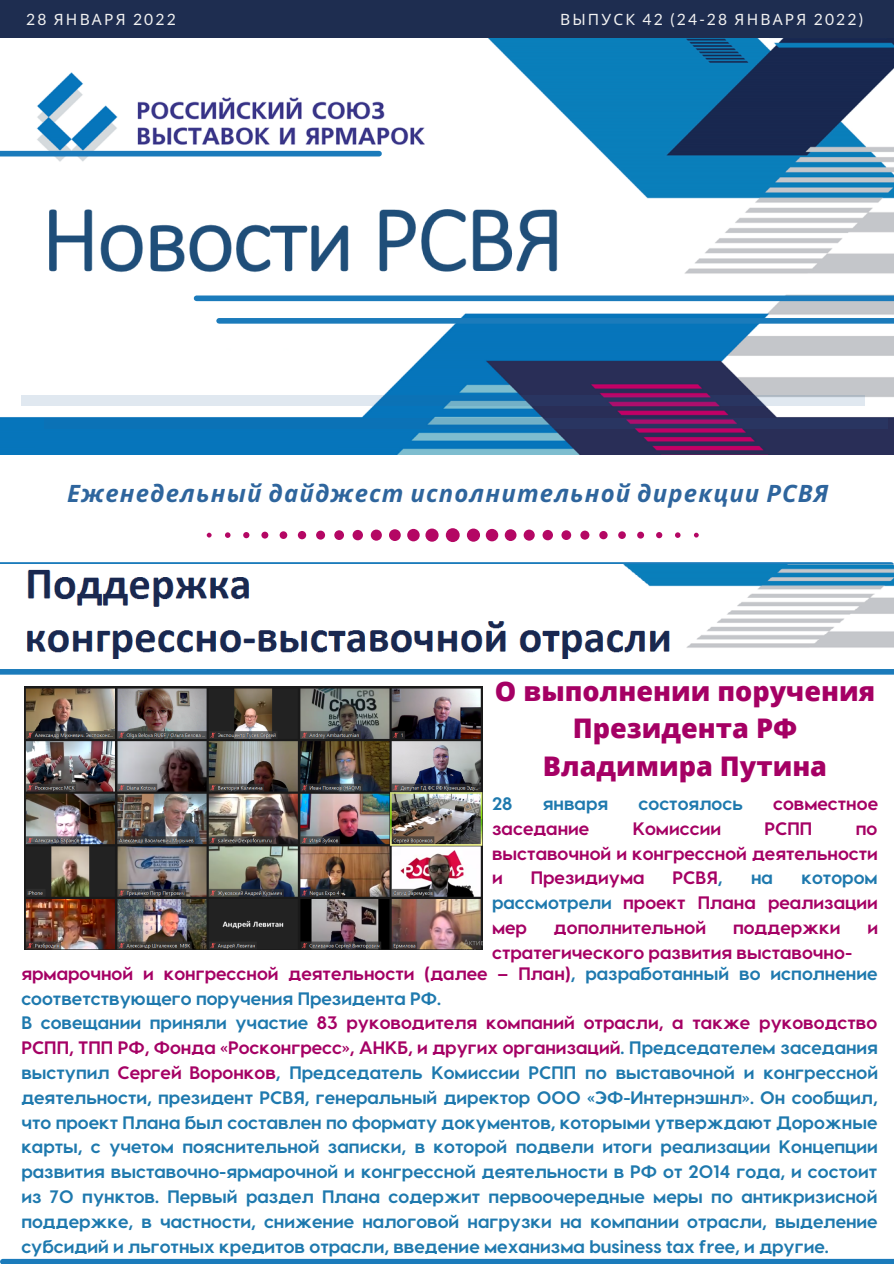
<style>
.page{position:relative;width:894px;height:1264px;background:#fff}
.page>*{position:absolute;margin:0;border:0;box-sizing:border-box;transform-origin:0 0}
.t1{font:800 27px/37.2px "Open Sans";color:#a50064;text-align:center}
.t2{font:italic 700 23.85px "Noto Sans";letter-spacing:.05em;color:#2e659d}
.t3{font:700 18px/24.8px "Visby CF";color:#1e79ae}
.t4{font:700 18px/24.8px "Visby CF";color:#a50064;text-align:justify}
.t5{font:15.6px "Lato";letter-spacing:.14em;color:#f2f2f2}
.s1{font-family:"Noto Sans"}
.s2{color:#1e79ae}
.s3{color:#a50064}
</style>
<div class="page">
<div style="left:0;top:0;width:893px;height:38px;background:#1e2d50"></div>
<img style="left:0;top:38px;width:893px;height:417px">
<svg style="left:207px;top:528px;width:491px;height:14px"></svg>
<svg style="left:0;top:562px;width:890px;height:3px"></svg>
<svg style="left:22px;top:395px;width:842px;height:10px;background:#93a0be"></svg>
<svg style="left:44px;top:418px;width:843px;height:10px;background:#275c95"></svg>
<div style="left:196px;top:295px;width:697px;height:6px;background:#1b7bbb"></div>
<div style="left:219px;top:318px;width:674px;height:6px;background:#1b7bbb"></div>
<div style="left:3px;top:1258px;width:890px;height:5px;background:#1b7bbb"></div>
<div style="left:0;top:669px;width:893px;height:5px;background:#1b7bbb"></div>
<img style="left:26px;top:565px;width:867px;height:93px">
<div style="left:0;top:151px;width:379px;height:5px;background:#1b7bbb"></div>
<img style="left:24px;top:686px;width:458px;height:263px">
<p class="t5" style="left:26px;top:10px;width:151px">28 <span class="s1">ЯНВАРЯ</span> 2022</p>
<p class="t5" style="left:560px;top:10px;width:305px"><span class="s1">ВЫПУСК</span> 42 (24-28 <span class="s1">ЯНВАРЯ</span> 2022)</p>
<p class="t2" style="left:67px;top:476px;width:762px">Еженедельный дайджест исполнительной дирекции РСВЯ</p>
<p class="t1" style="left:494px;top:672px;width:382px">О выполнении поручения<br>Президента РФ<br>Владимира Путина</p>
<p class="t3" style="left:492px;top:790px;width:22px">28</p>
<p class="t3" style="left:542px;top:790px;width:67px">января</p>
<p class="t3" style="left:638px;top:790px;width:106px">состоялось</p>
<p class="t4" style="left:772px;top:790px;width:106px">совместное</p>
<p class="t4" style="left:492px;top:815px;width:99px">заседание</p>
<p class="t4" style="left:632px;top:815px;width:90px">Комиссии</p>
<p class="t4" style="left:764px;top:815px;width:49px">РСПП</p>
<p class="t4" style="left:492px;top:815px;width:387px;text-indent:363px">по выставочной и конгрессной деятельности и</p>
<p class="t4" style="left:530px;top:864px;width:115px">Президиума</p>
<p class="t4" style="left:672px;top:864px;width:51px">РСВЯ<span class="s2">,</span></p>
<p class="t3" style="left:750px;top:864px;width:23px">на</p>
<p class="t4" style="left:492px;top:864px;width:387px;text-indent:309px"><span class="s2">котором рассмотрели</span> проект Плана реализации мер</p>
<p class="t4" style="left:554px;top:914px;width:153px">дополнительной</p>
<p class="t4" style="left:732px;top:914px;width:109px">поддержки</p>
<p class="t4" style="left:867px;top:914px;width:12px">и</p>
<p class="t4" style="left:492px;top:938px;width:361px">стратегического развития выставочно-</p>
<p class="t3" style="left:21px;top:960px;width:857px"><span class="s3">ярмарочной и конгрессной деятельности (далее – План)</span>, разработанный во исполнение соответствующего поручения Президента РФ.</p>
<p class="t3" style="left:21px;top:1009px;width:858px;text-align:justify">В совещании приняли участие <span class="s3">83 руководителя компаний отрасли, а также руководство РСПП, ТПП РФ, Фонда «Росконгресс», АНКБ, и других организаций</span>. Председателем заседания выступил <span class="s3">Сергей Воронков</span>, Председатель Комиссии РСПП по выставочной и конгрессной деятельности, президент РСВЯ, генеральный директор ООО «ЭФ-Интернэшнл». Он сообщил, что проект Плана был составлен по формату документов, которыми утверждают Дорожные карты, с учетом пояснительной записки, в которой подвели итоги реализации Концепции развития выставочно-ярмарочной и конгрессной деятельности в РФ от 2014 года, и состоит из 70 пунктов. Первый раздел Плана содержит первоочередные меры по антикризисной поддержке, в частности, снижение налоговой нагрузки на компании отрасли, выделение субсидий и льготных кредитов отрасли, введение механизма business tax free, и другие.</p>
</div>
